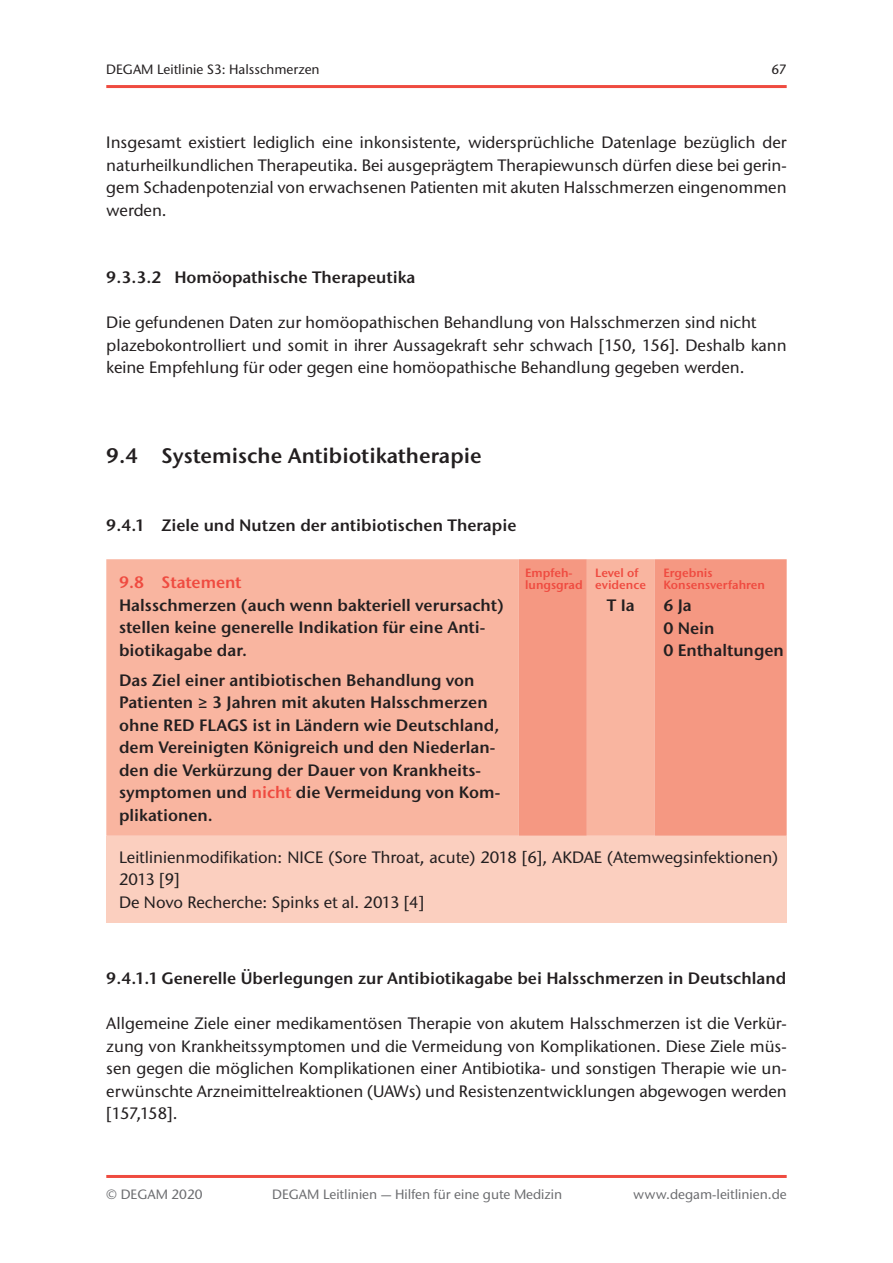
<style>
.page{position:relative;width:893px;height:1263px;background:#fff}
.page>*{position:absolute;margin:0;border:0;box-sizing:border-box;transform-origin:0 0}
.t1{font:600 21px "Stone Sans ITC Pro";color:#231f20}
.t2{font:500 16.5px/22.5px "Stone Sans ITC Std";color:#231f20;text-align:justify}
.t3{font:600 16.5px/22.5px "Stone Sans ITC Pro";color:#231f20}
.t4{font:600 16.5px "Stone Sans ITC Pro";letter-spacing:-.005em;color:#ef4b40}
.t5{font:500 13.5px "Stone Sans ITC Std";color:#6c6d70}
.t6{font:500 13.5px "Stone Sans ITC Std";color:#231f20}
.t7{font:600 12px/12px "Stone Sans ITC Pro";color:#ef4b40}
.s1{color:#ef4b40}
</style>
<div class="page">
<hr style="left:106px;top:85px;width:681px;height:3px;background:#ef4b40">
<hr style="left:106px;top:1175px;width:681px;height:3px;background:#ef4b40">
<div style="left:106px;top:559px;width:413px;height:277px;background:#f9b5a0"></div>
<svg style="left:519px;top:559px;width:268px;height:277px;background:#f69f89"></svg>
<div style="left:106px;top:836px;width:681px;height:87px;background:#fbcfbf"></div>
<p class="t6" style="left:106px;top:61px;width:215px">DEGAM Leitlinie S3: Halsschmerzen</p>
<p class="t6" style="left:772px;top:61px;width:17px">67</p>
<p class="t2" style="left:106px;top:131px;width:682px">Insgesamt existiert lediglich eine inkonsistente, widersprüchliche Datenlage bezüglich der naturheilkundlichen Therapeutika. Bei ausgeprägtem Therapiewunsch dürfen diese bei gerin&shy;gem Schadenpotenzial von erwachsenen Patienten mit akuten Halsschmerzen eingenommen werden.</p>
<p class="t3" style="left:106px;top:266px;width:311px">9.3.3.2 Homöopathische Therapeutika</p>
<p class="t2" style="left:106px;top:311px;width:682px;text-align:left">Die gefundenen Daten zur homöopathischen Behandlung von Halsschmerzen sind nicht plazebokontrolliert und somit in ihrer Aussagekraft sehr schwach [150, 156]. Deshalb kann keine Empfehlung für oder gegen eine homöopathische Behandlung gegeben werden.</p>
<p class="t1" style="left:106px;top:443px;width:377px">9.4 Systemische Antibiotikatherapie</p>
<p class="t3" style="left:106px;top:514px;width:412px">9.4.1 Ziele und Nutzen der antibiotischen Therapie</p>
<p class="t4" style="left:119px;top:572px;width:124px">9.8 Statement</p>
<p class="t3" style="left:119px;top:594px;width:386px">Halsschmerzen (auch wenn bakteriell verursacht) stellen keine generelle Indikation für eine Anti&shy;biotikagabe dar.</p>
<p class="t3" style="left:119px;top:669px;width:383px">Das Ziel einer antibiotischen Behandlung von Patienten ≥ 3 Jahren mit akuten Halsschmerzen ohne RED FLAGS ist in Ländern wie Deutschland, dem Vereinigten Königreich und den Niederlan&shy;den die Verkürzung der Dauer von Krankheits&shy;symptomen und <span class="s1">nicht</span> die Vermeidung von Kom&shy;plikationen.</p>
<p class="t7" style="left:525px;top:566px;width:59px">Empfeh&shy;lungsgrad</p>
<p class="t7" style="left:595px;top:566px;width:52px">Level of evidence</p>
<p class="t3" style="left:607px;top:594px;width:30px">T Ia</p>
<p class="t7" style="left:663px;top:566px;width:103px">Ergebnis<br>Konsensverfahren</p>
<p class="t3" style="left:663px;top:594px;width:122px">6 Ja<br>0 Nein<br>0 Enthaltungen</p>
<p class="t2" style="left:119px;top:846px;width:661px;text-align:left">Leitlinienmodifikation: NICE (Sore Throat, acute) 2018 [6], AKDAE (Atemwegsinfektionen)<br>2013 [9]<br>De Novo Recherche: Spinks et al. 2013 [4]</p>
<p class="t3" style="left:106px;top:967px;width:682px">9.4.1.1 Generelle Überlegungen zur Antibiotikagabe bei Halsschmerzen in Deutschland</p>
<p class="t2" style="left:106px;top:1012px;width:682px">Allgemeine Ziele einer medikamentösen Therapie von akutem Halsschmerzen ist die Verkür&shy;zung von Krankheitssymptomen und die Vermeidung von Komplikationen. Diese Ziele müs&shy;sen gegen die möglichen Komplikationen einer Antibiotika- und sonstigen Therapie wie un&shy;erwünschte Arzneimittelreaktionen (UAWs) und Resistenzentwicklungen abgewogen werden [157,158].</p>
<p class="t5" style="left:106px;top:1186px;width:98px">© DEGAM 2020</p>
<p class="t5" style="left:272px;top:1186px;width:292px">DEGAM Leitlinien — Hilfen für eine gute Medizin</p>
<p class="t5" style="left:633px;top:1186px;width:155px">www.degam-leitlinien.de</p>
</div>
